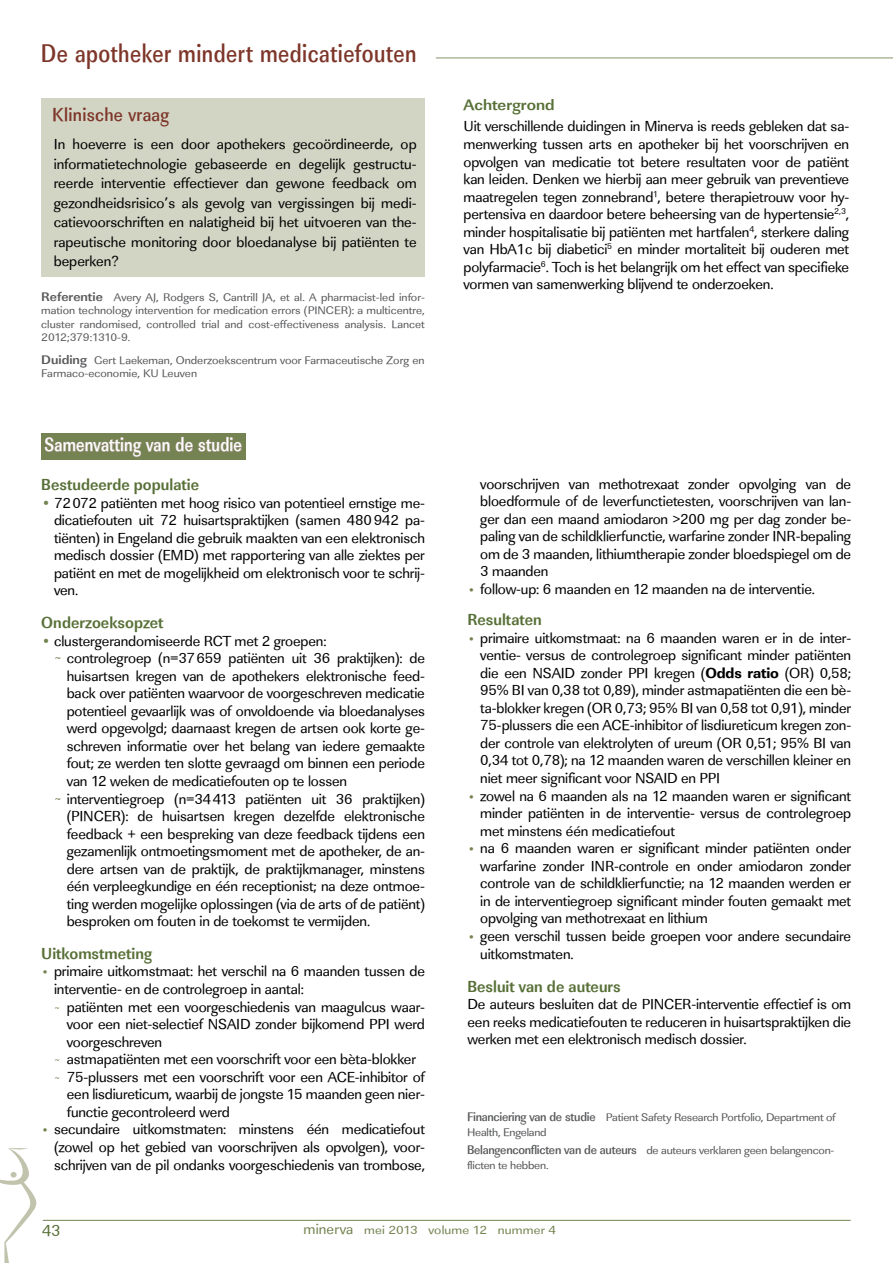
<style>
.page{position:relative;width:893px;height:1263px;background:#fff}
.page>*{position:absolute;margin:0;border:0;box-sizing:border-box;transform-origin:0 0}
.t1{font:500 26.4px "Linear Std Nr";letter-spacing:.02em;color:#7d3629;scale:.91 1}
.t2{font:500 19.8px "Linear Std Nr";letter-spacing:.015em;color:#fff;scale:.91 1}
.t3{font:500 19.5px "Linear Std Nr";letter-spacing:.015em;color:#7d3629}
.t4{font:700 16.5px "Linear Std Cd";color:#587037}
.t5{font:16.5px "Linear Std";color:#587037}
.t6{font:700 15.6px "Linear Std";color:#587037;scale:1.05 1}
.t7{font:15px/17.5px "Linear Std";letter-spacing:-.01em;color:#000;text-align:justify}
.t8{font:12.15px "Linear Std";letter-spacing:.01em;color:#748351;scale:1.11 1}
.t9{font:11.4px/13.5px "Linear Std";letter-spacing:-.005em;color:#58595b;scale:1.05 1}
.s1{font-weight:700;font-size:12.9px}
.s2{color:#748351}
.s3{font-size:12px;color:#748351}
.s4{font-family:"Linear Std Xbold"}
.s5{font-family:"Linear Std Nr";font-weight:500;font-size:12.9px}
.s6{font-size:15px}
</style>
<div class="page">
<hr style="left:43px;top:1220px;width:808px;height:1px;background:#748351">
<div style="left:41px;top:99px;width:384px;height:178px;background:#d2d4c4"></div>
<div style="left:41px;top:433px;width:204px;height:26px;background:#748351"></div>
<svg style="left:44px;top:436px;width:198px;height:21px"></svg>
<hr style="left:436px;top:58px;width:457px;height:1px;background:#667942">
<svg style="left:0;top:1148px;width:37px;height:115px"></svg>
<h1 class="t1" style="left:41px;top:38px;width:414px">De apotheker mindert medicatiefouten</h1>
<h3 class="t3" style="left:52px;top:103px;width:119px">Klinische vraag</h3>
<p class="t7" style="left:54px;top:135px;width:365px;line-height:19.5px">In hoeverre is een door apothekers gecoördineerde, op informatietechnologie gebaseerde en degelijk gestructu&shy;reerde interventie effectiever dan gewone feedback om gezondheidsrisico’s als gevolg van vergissingen bij medi&shy;catievoorschriften en nalatigheid bij het uitvoeren van the&shy;rapeutische monitoring door bloedanalyse bij patiënten te beperken?</p>
<p class="t9" style="left:41px;top:290px;width:367px;text-align:justify"><span class="s1">Referentie</span> Avery AJ, Rodgers S, Cantrill JA, et al. A pharmacist-led infor&shy;mation technology intervention for medication errors (PINCER): a multicentre, cluster randomised, controlled trial and cost-effectiveness analysis. Lancet 2012;379:1310-9.</p>
<p class="t9" style="left:41px;top:353px;width:367px"><span class="s1">Duiding</span> Gert Laekeman, Onderzoekscentrum voor Farmaceutische Zorg en<br>Farmaco-economie, KU Leuven</p>
<h2 class="t2" style="left:44px;top:433px;width:219px">Samenvatting van de studie</h2>
<p class="t4" style="left:41px;top:475px;width:159px">Bestudeerde populatie</p>
<p class="t7" style="left:54px;top:494px;width:372px;text-indent:-13px"><span class="s2">•</span> 72072 patiënten met hoog risico van potentieel ernstige me&shy;dicatiefouten uit 72 huisartspraktijken (samen 480942 pa&shy;tiënten) in Engeland die gebruik maakten van een elektronisch medisch dossier (EMD) met rapportering van alle ziektes per patiënt en met de mogelijkheid om elektronisch voor te schrij&shy;ven.</p>
<p class="t4" style="left:41px;top:612px;width:124px">Onderzoeksopzet</p>
<p class="t7" style="left:41px;top:632px;width:287px"><span class="s2">•</span> clustergerandomiseerde RCT met 2 groepen:</p>
<p class="t7" style="left:54px;top:649px;width:372px"><span class="s2">~</span> controlegroep (n=37659 patiënten uit 36 praktijken): de</p>
<p class="t7" style="left:67px;top:667px;width:360px">huisartsen kregen van de apothekers elektronische feed-</p>
<p class="t7" style="left:67px;top:684px;width:360px">back over patiënten waarvoor de voorgeschreven medicatie</p>
<p class="t7" style="left:67px;top:702px;width:360px">potentieel gevaarlijk was of onvoldoende via bloedanalyses</p>
<p class="t7" style="left:67px;top:720px;width:360px">werd opgevolgd; daarnaast kregen de artsen ook korte ge-</p>
<p class="t7" style="left:67px;top:737px;width:360px">schreven informatie over het belang van iedere gemaakte</p>
<p class="t7" style="left:67px;top:755px;width:360px">fout; ze werden ten slotte gevraagd om binnen een periode</p>
<p class="t7" style="left:67px;top:772px;width:282px">van 12 weken de medicatiefouten op te lossen</p>
<p class="t7" style="left:54px;top:790px;width:372px"><span class="s2">~</span> interventiegroep (n=34413 patiënten uit 36 praktijken)</p>
<p class="t7" style="left:67px;top:807px;width:360px">(PINCER): de huisartsen kregen dezelfde elektronische</p>
<p class="t7" style="left:67px;top:825px;width:360px">feedback + een bespreking van deze feedback tijdens een</p>
<p class="t7" style="left:67px;top:842px;width:360px">gezamenlijk ontmoetingsmoment met de apotheker, de an-</p>
<p class="t7" style="left:67px;top:860px;width:360px">dere artsen van de praktijk, de praktijkmanager, minstens</p>
<p class="t7" style="left:67px;top:878px;width:360px">één verpleegkundige en één receptionist; na deze ontmoe-</p>
<p class="t7" style="left:67px;top:895px;width:360px">ting werden mogelijke oplossingen (via de arts of de patiënt)</p>
<p class="t7" style="left:67px;top:913px;width:305px">besproken om fouten in de toekomst te vermijden.</p>
<p class="t4" style="left:41px;top:943px;width:112px">Uitkomstmeting</p>
<p class="t7" style="left:41px;top:963px;width:385px"><span class="s3">•</span> primaire uitkomstmaat: het verschil na 6 maanden tussen de</p>
<p class="t7" style="left:54px;top:980px;width:251px">interventie- en de controlegroep in aantal:</p>
<p class="t7" style="left:54px;top:998px;width:372px"><span class="s3">~</span> patiënten met een voorgeschiedenis van maagulcus waar-</p>
<p class="t7" style="left:67px;top:1015px;width:360px">voor een niet-selectief NSAID zonder bijkomend PPI werd</p>
<p class="t7" style="left:67px;top:1033px;width:97px">voorgeschreven</p>
<p class="t7" style="left:54px;top:1050px;width:363px"><span class="s3">~</span> astmapatiënten met een voorschrift voor een bèta-blokker</p>
<p class="t7" style="left:54px;top:1068px;width:372px"><span class="s3">~</span> 75-plussers met een voorschrift voor een ACE-inhibitor of</p>
<p class="t7" style="left:67px;top:1086px;width:360px">een lisdiureticum, waarbij de jongste 15 maanden geen nier-</p>
<p class="t7" style="left:67px;top:1103px;width:165px">functie gecontroleerd werd</p>
<p class="t7" style="left:54px;top:1121px;width:372px;text-indent:-13px"><span class="s3">•</span> secundaire uitkomstmaten: minstens één medicatiefout (zowel op het gebied van voorschrijven als opvolgen), voor&shy;schrijven van de pil ondanks voorgeschiedenis van trombose,</p>
<p class="t6" style="left:463px;top:95px;width:88px">Achtergrond</p>
<p class="t7" style="left:463px;top:118px;width:387px">Uit verschillende duidingen in Minerva is reeds gebleken dat sa&shy;menwerking tussen arts en apotheker bij het voorschrijven en opvolgen van medicatie tot betere resultaten voor de patiënt kan leiden. Denken we hierbij aan meer gebruik van preventieve maatregelen tegen zonnebrand<sup>1</sup>, betere therapietrouw voor hy&shy;pertensiva en daardoor betere beheersing van de hypertensie<sup>2,3</sup>, minder hospitalisatie bij patiënten met hartfalen<sup>4</sup>, sterkere daling van HbA1c bij diabetici<sup>5</sup> en minder mortaliteit bij ouderen met polyfarmacie<sup>6</sup>. Toch is het belangrijk om het effect van specifieke vormen van samenwerking blijvend te onderzoeken.</p>
<p class="t7" style="left:480px;top:475px;width:372px">voorschrijven van methotrexaat zonder opvolging van de bloedformule of de leverfunctietesten, voorschrijven van lan&shy;ger dan een maand amiodaron &gt;200 mg per dag zonder be&shy;paling van de schildklierfunctie, warfarine zonder INR-bepaling om de 3 maanden, lithiumtherapie zonder bloedspiegel om de 3 maanden</p>
<p class="t7" style="left:467px;top:581px;width:349px"><span class="s3">•</span> follow-up: 6 maanden en 12 maanden na de interventie.</p>
<p class="t4" style="left:467px;top:610px;width:76px">Resultaten</p>
<p class="t7" style="left:480px;top:629px;width:372px;text-indent:-13px"><span class="s3">•</span> primaire uitkomstmaat: na 6 maanden waren er in de inter&shy;ventie- versus de controlegroep significant minder patiënten die een NSAID zonder PPI kregen (<span class="s4">Odds ratio</span> (OR) 0,58; 95% BI van 0,38 tot 0,89), minder astmapatiënten die een bè&shy;ta-blokker kregen (OR 0,73; 95% BI van 0,58 tot 0,91), minder 75-plussers die een ACE-inhibitor of lisdiureticum kregen zon&shy;der controle van elektrolyten of ureum (OR 0,51; 95% BI van 0,34 tot 0,78); na 12 maanden waren de verschillen kleiner en niet meer significant voor NSAID en PPI</p>
<p class="t7" style="left:480px;top:787px;width:372px;text-indent:-13px"><span class="s3">•</span> zowel na 6 maanden als na 12 maanden waren er significant minder patiënten in de interventie- versus de controlegroep met minstens één medicatiefout</p>
<p class="t7" style="left:480px;top:840px;width:372px;text-indent:-13px"><span class="s3">•</span> na 6 maanden waren er significant minder patiënten onder warfarine zonder INR-controle en onder amiodaron zonder controle van de schildklierfunctie; na 12 maanden werden er in de interventiegroep significant minder fouten gemaakt met opvolging van methotrexaat en lithium</p>
<p class="t7" style="left:480px;top:927px;width:372px;line-height:18px;text-indent:-13px"><span class="s3">•</span> geen verschil tussen beide groepen voor andere secundaire uitkomstmaten.</p>
<p class="t4" style="left:467px;top:976px;width:155px">Besluit van de auteurs</p>
<p class="t7" style="left:467px;top:995px;width:385px">De auteurs besluiten dat de PINCER-interventie effectief is om een reeks medicatiefouten te reduceren in huisartspraktijken die werken met een elektronisch medisch dossier.</p>
<p class="t9" style="left:467px;top:1110px;width:353px;line-height:15px"><span class="s5">Financiering van de studie</span> Patient Safety Research Portfolio, Department of<br>Health, Engeland</p>
<p class="t9" style="left:467px;top:1143px;width:351px;line-height:15px"><span class="s5">Belangenconflicten van de auteurs</span> de auteurs verklaren geen belangencon&shy;flicten te hebben.</p>
<p class="t5" style="left:42px;top:1220px;width:20px">43</p>
<p class="t8" style="left:304px;top:1223px;width:229px"><span class="s6">minerva</span> mei 2013 volume 12 nummer 4</p>
</div>
